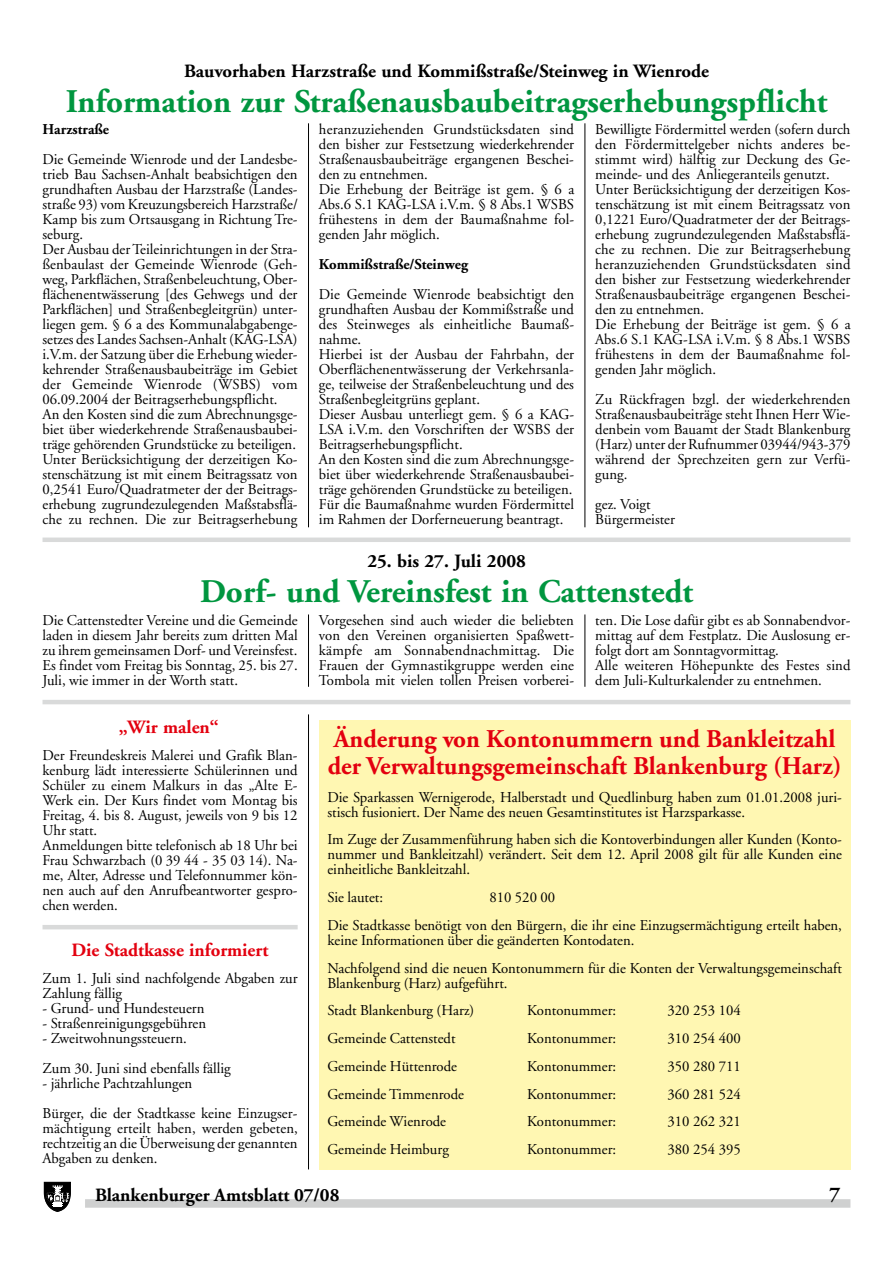
<style>
.page{position:relative;width:893px;height:1263px;background:#fff}
.page>*{position:absolute;margin:0;border:0;box-sizing:border-box;transform-origin:0 0}
.t1{font:700 33px "Adobe Garamond";color:#00963f}
.t2{font:700 25.5px/27px "Adobe Garamond";color:#e3000f}
.t3{font:700 21px "Adobe Garamond";color:#000}
.t4{font:700 18.75px "Adobe Garamond";color:#000}
.t5{font:700 18.75px "Adobe Garamond";color:#e3000f}
.t6{font:15px/15px "Adobe Garamond";color:#000}
.t7{font:700 15px "Adobe Garamond";color:#000}
</style>
<div class="page">
<svg style="left:43px;top:1182px;width:28px;height:30px"></svg>
<svg style="left:44px;top:1182px;width:26px;height:29px"></svg>
<div style="left:85px;top:1199px;width:765px;height:9px;background:#cfd0d0"></div>
<div style="left:319px;top:720px;width:531px;height:449px;background:#fff7b2"></div>
<hr style="left:43px;top:925px;width:255px;height:4px;background:#d9dada">
<hr style="left:43px;top:700px;width:807px;height:4px;background:#d9dada">
<hr style="left:308px;top:614px;width:1px;height:73px;background:#000">
<hr style="left:585px;top:614px;width:1px;height:73px;background:#000">
<hr style="left:308px;top:714px;width:1px;height:455px;background:#000">
<hr style="left:308px;top:123px;width:1px;height:404px;background:#000">
<hr style="left:585px;top:123px;width:1px;height:404px;background:#000">
<div style="left:43px;top:537px;width:807px;height:5px;background:#d9dada"></div>
<p class="t4" style="left:184px;top:61px;width:526px">Bauvorhaben Harzstraße und Kommißstraße/Steinweg in Wienrode</p>
<h1 class="t1" style="left:66px;top:84px;width:763px">Information zur Straßenausbaubeitragserhebungspflicht</h1>
<p class="t7" style="left:43px;top:121px;width:68px">Harzstraße</p>
<p class="t6" style="left:43px;top:152px;width:257px">Die Gemeinde Wienrode und der Landesbe&shy;trieb Bau Sachsen-Anhalt beabsichtigen den grundhaften Ausbau der Harzstraße (Landes&shy;straße 93) vom Kreuzungsbereich Harzstraße/ Kamp bis zum Ortsausgang in Richtung Tre&shy;seburg.<br>Der Ausbau der Teileinrichtungen in der Stra&shy;ßenbaulast der Gemeinde Wienrode (Geh&shy;weg, Parkflächen, Straßenbeleuchtung, Ober&shy;flächenentwässerung [des Gehwegs und der Parkflächen] und Straßenbegleitgrün) unter&shy;liegen gem. § 6 a des Kommunalabgabenge&shy;setzes des Landes Sachsen-Anhalt (KAG-LSA) i.V.m. der Satzung über die Erhebung wieder&shy;kehrender Straßenausbaubeiträge im Gebiet der Gemeinde Wienrode (WSBS) vom 06.09.2004 der Beitragserhebungspflicht.<br>An den Kosten sind die zum Abrechnungsge&shy;biet über wiederkehrende Straßenausbaubei&shy;träge gehörenden Grundstücke zu beteiligen.<br>Unter Berücksichtigung der derzeitigen Ko&shy;stenschätzung ist mit einem Beitragssatz von 0,2541 Euro/Quadratmeter der der Beitrags&shy;erhebung zugrundezulegenden Maßstabsflä&shy;che zu rechnen. Die zur Beitragserhebung</p>
<p class="t6" style="left:319px;top:122px;width:257px">heranzuziehenden Grundstücksdaten sind den bisher zur Festsetzung wiederkehrender Straßenausbaubeiträge ergangenen Beschei&shy;den zu entnehmen.<br>Die Erhebung der Beiträge ist gem. § 6 a Abs.6 S.1 KAG-LSA i.V.m. § 8 Abs.1 WSBS frühestens in dem der Baumaßnahme fol&shy;genden Jahr möglich.</p>
<p class="t7" style="left:319px;top:256px;width:151px">Kommißstraße/Steinweg</p>
<p class="t6" style="left:319px;top:287px;width:257px">Die Gemeinde Wienrode beabsichtigt den grundhaften Ausbau der Kommißstraße und des Steinweges als einheitliche Baumaß&shy;nahme.<br>Hierbei ist der Ausbau der Fahrbahn, der Oberflächenentwässerung der Verkehrsanla&shy;ge, teilweise der Straßenbeleuchtung und des Straßenbegleitgrüns geplant.<br>Dieser Ausbau unterliegt gem. § 6 a KAG-LSA i.V.m. den Vorschriften der WSBS der Beitragserhebungspflicht.<br>An den Kosten sind die zum Abrechnungsge&shy;biet über wiederkehrende Straßenausbaubei&shy;träge gehörenden Grundstücke zu beteiligen.<br>Für die Baumaßnahme wurden Fördermittel im Rahmen der Dorferneuerung beantragt.</p>
<p class="t6" style="left:595px;top:122px;width:257px">Bewilligte Fördermittel werden (sofern durch den Fördermittelgeber nichts anderes be&shy;stimmt wird) hälftig zur Deckung des Ge&shy;meinde- und des Anliegeranteils genutzt.<br>Unter Berücksichtigung der derzeitigen Kos&shy;tenschätzung ist mit einem Beitragssatz von 0,1221 Euro/Quadratmeter der der Beitrags&shy;erhebung zugrundezulegenden Maßstabsflä&shy;che zu rechnen. Die zur Beitragserhebung heranzuziehenden Grundstücksdaten sind den bisher zur Festsetzung wiederkehrender Straßenausbaubeiträge ergangenen Beschei&shy;den zu entnehmen.<br>Die Erhebung der Beiträge ist gem. § 6 a Abs.6 S.1 KAG-LSA i.V.m. § 8 Abs.1 WSBS frühestens in dem der Baumaßnahme fol&shy;genden Jahr möglich.</p>
<p class="t6" style="left:595px;top:392px;width:257px;text-align:justify">Zu Rückfragen bzgl. der wiederkehrenden Straßenausbaubeiträge steht Ihnen Herr Wie&shy;denbein vom Bauamt der Stadt Blankenburg (Harz) unter der Rufnummer 03944/943-379 während der Sprechzeiten gern zur Verfü&shy;gung.</p>
<p class="t6" style="left:595px;top:497px;width:81px">gez. Voigt<br>Bürgermeister</p>
<p class="t4" style="left:367px;top:551px;width:160px">25. bis 27. Juli 2008</p>
<h1 class="t1" style="left:200px;top:573px;width:494px">Dorf- und Vereinsfest in Cattenstedt</h1>
<p class="t6" style="left:43px;top:613px;width:257px;text-align:justify">Die Cattenstedter Vereine und die Gemeinde laden in diesem Jahr bereits zum dritten Mal zu ihrem gemeinsamen Dorf- und Vereinsfest.<br>Es findet vom Freitag bis Sonntag, 25. bis 27.<br>Juli, wie immer in der Worth statt.</p>
<p class="t6" style="left:319px;top:613px;width:257px;text-align:justify">Vorgesehen sind auch wieder die beliebten von den Vereinen organisierten Spaßwett&shy;kämpfe am Sonnabendnachmittag. Die Frauen der Gymnastikgruppe werden eine Tombola mit vielen tollen Preisen vorberei-</p>
<p class="t6" style="left:595px;top:613px;width:257px">ten. Die Lose dafür gibt es ab Sonnabendvor&shy;mittag auf dem Festplatz. Die Auslosung er&shy;folgt dort am Sonntagvormittag.<br>Alle weiteren Höhepunkte des Festes sind dem Juli-Kulturkalender zu entnehmen.</p>
<p class="t5" style="left:119px;top:717px;width:102px">„Wir malen“</p>
<p class="t6" style="left:43px;top:748px;width:257px">Der Freundeskreis Malerei und Grafik Blan&shy;kenburg lädt interessierte Schülerinnen und Schüler zu einem Malkurs in das „Alte E-Werk ein. Der Kurs findet vom Montag bis Freitag, 4. bis 8. August, jeweils von 9 bis 12<br>Uhr statt.<br>Anmeldungen bitte telefonisch ab 18 Uhr bei Frau Schwarzbach (0 39 44 - 35 03 14). Na&shy;me, Alter, Adresse und Telefonnummer kön&shy;nen auch auf den Anrufbeantworter gespro&shy;chen werden.</p>
<p class="t5" style="left:72px;top:939px;width:199px">Die Stadtkasse informiert</p>
<p class="t6" style="left:43px;top:971px;width:257px">Zum 1. Juli sind nachfolgende Abgaben zur<br>Zahlung fällig</p>
<p class="t6" style="left:43px;top:1001px;width:163px">- Grund- und Hundesteuern</p>
<p class="t6" style="left:43px;top:1016px;width:165px">- Straßenreinigungsgebühren</p>
<p class="t6" style="left:43px;top:1023px;width:190px;line-height:30px">- Zweitwohnungssteuern.<br>Zum 30. Juni sind ebenfalls fällig</p>
<p class="t6" style="left:43px;top:1068px;width:257px;line-height:30px">- jährliche Pachtzahlungen<br>Bürger, die der Stadtkasse keine Einzugser-</p>
<p class="t6" style="left:43px;top:1121px;width:257px;text-align:justify">mächtigung erteilt haben, werden gebeten, rechtzeitig an die Überweisung der genannten Abgaben zu denken.</p>
<h2 class="t2" style="left:328px;top:726px;width:515px">Änderung von Kontonummern und Bankleitzahl der Verwaltungsgemeinschaft Blankenburg (Harz)</h2>
<p class="t6" style="left:327px;top:790px;width:516px">Die Sparkassen Wernigerode, Halberstadt und Quedlinburg haben zum 01.01.2008 juri&shy;stisch fusioniert. Der Name des neuen Gesamtinstitutes ist Harzsparkasse.</p>
<p class="t6" style="left:327px;top:832px;width:516px;text-align:justify">Im Zuge der Zusammenführung haben sich die Kontoverbindungen aller Kunden (Konto&shy;nummer und Bankleitzahl) verändert. Seit dem 12. April 2008 gilt für alle Kunden eine einheitliche Bankleitzahl.</p>
<p class="t6" style="left:327px;top:890px;width:57px">Sie lautet:</p>
<p class="t6" style="left:327px;top:884px;width:516px;line-height:27.8px;text-indent:162px">810 520 00<br>Die Stadtkasse benötigt von den Bürgern, die ihr eine Einzugsermächtigung erteilt haben,</p>
<p class="t6" style="left:327px;top:926px;width:516px;line-height:27.8px">keine Informationen über die geänderten Kontodaten.<br>Nachfolgend sind die neuen Kontonummern für die Konten der Verwaltungsgemeinschaft</p>
<p class="t6" style="left:327px;top:969px;width:182px;line-height:27.8px">Blankenburg (Harz) aufgeführt.<br>Stadt Blankenburg (Harz)</p>
<p class="t6" style="left:527px;top:1003px;width:90px">Kontonummer:</p>
<p class="t6" style="left:668px;top:1003px;width:75px">320 253 104</p>
<p class="t6" style="left:327px;top:1031px;width:130px">Gemeinde Cattenstedt</p>
<p class="t6" style="left:527px;top:1031px;width:90px">Kontonummer:</p>
<p class="t6" style="left:668px;top:1031px;width:75px">310 254 400</p>
<p class="t6" style="left:327px;top:1059px;width:131px">Gemeinde Hüttenrode</p>
<p class="t6" style="left:527px;top:1059px;width:90px">Kontonummer:</p>
<p class="t6" style="left:668px;top:1059px;width:75px">350 280 711</p>
<p class="t6" style="left:327px;top:1087px;width:138px">Gemeinde Timmenrode</p>
<p class="t6" style="left:527px;top:1087px;width:90px">Kontonummer:</p>
<p class="t6" style="left:668px;top:1087px;width:75px">360 281 524</p>
<p class="t6" style="left:327px;top:1114px;width:120px">Gemeinde Wienrode</p>
<p class="t6" style="left:527px;top:1114px;width:90px">Kontonummer:</p>
<p class="t6" style="left:668px;top:1114px;width:75px">310 262 321</p>
<p class="t6" style="left:327px;top:1142px;width:123px">Gemeinde Heimburg</p>
<p class="t6" style="left:527px;top:1142px;width:90px">Kontonummer:</p>
<p class="t6" style="left:668px;top:1142px;width:75px">380 254 395</p>
<p class="t4" style="left:95px;top:1185px;width:246px">Blankenburger Amtsblatt 07/08</p>
<h3 class="t3" style="left:829px;top:1183px;width:12px">7</h3>
</div>
